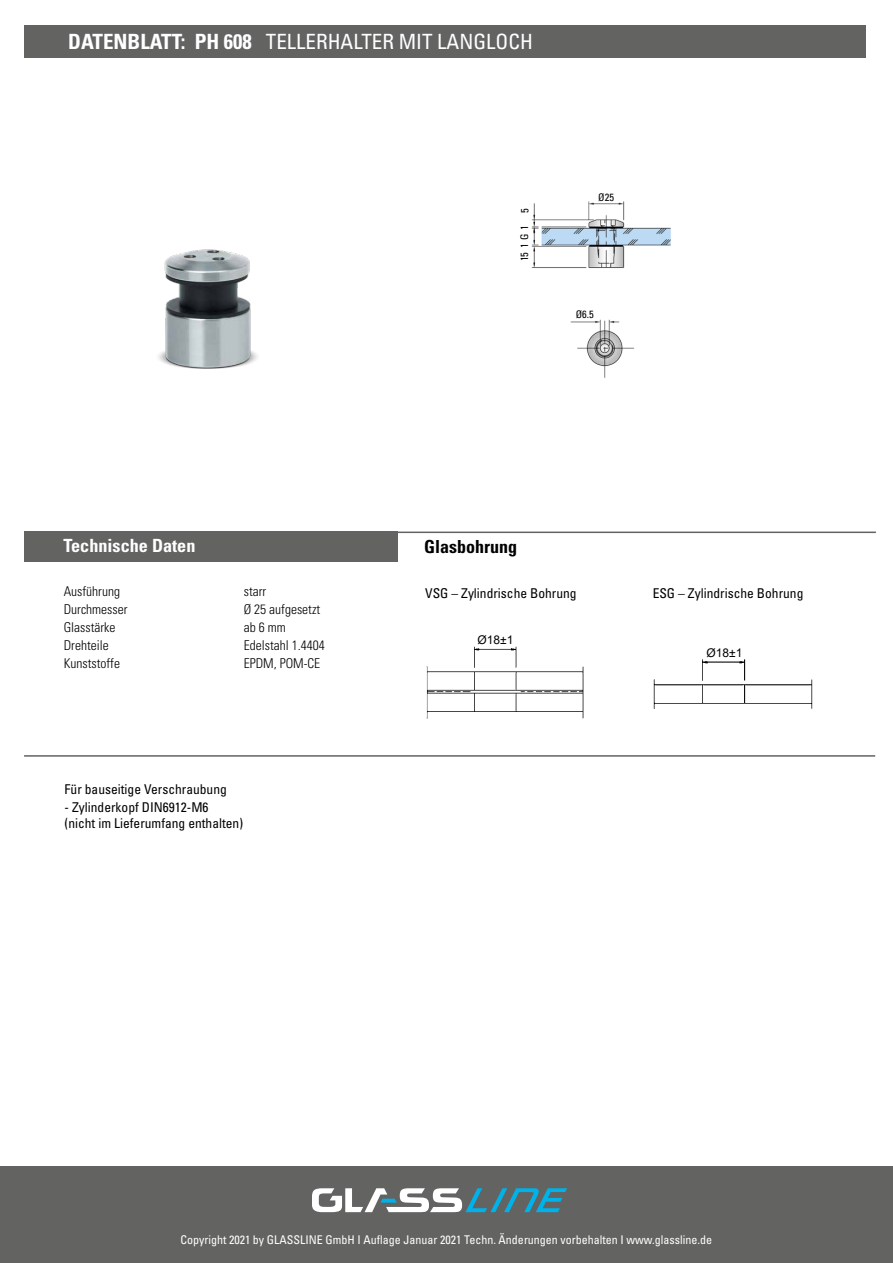
<style>
.page{position:relative;width:893px;height:1263px;background:#fff}
.page>*{position:absolute;margin:0;border:0;box-sizing:border-box;transform-origin:0 0}
.t1{font:condensed 21px "Univers LT Std";color:#fff}
.t2{font:700 condensed 18.15px "Univers LT Std";color:#fff}
.t3{font:700 condensed 18px "Univers LT Std";color:#000}
.t4{font:condensed 13.5px/16.2px "Univers LT Std";color:#000}
.t5{font:300 condensed 13.5px "Univers LT Std";color:#000}
.t6{font:condensed 12px "Univers LT Std";color:#fff}
.t7{font:12px "Arial";color:#000}
.t8{font:condensed 10.5px "Univers LT Std";color:#000}
.s1{font-weight:700}
</style>
<div class="page">
<img style="left:158px;top:249px;width:100px;height:120px">
<div style="left:0;top:1166px;width:893px;height:97px;background:#636362"></div>
<svg style="left:312px;top:1188px;width:255px;height:24px"></svg>
<img style="left:653px;top:659px;width:160px;height:50px">
<img style="left:426px;top:646px;width:158px;height:73px">
<div style="left:25px;top:531px;width:373px;height:31px;background:#636362"></div>
<hr style="left:25px;top:531px;width:851px;height:2px;background:#636362">
<hr style="left:24px;top:755px;width:851px;height:2px;background:#636362">
<div style="left:24px;top:26px;width:842px;height:32px;background:#636362"></div>
<img style="left:531px;top:201px;width:140px;height:67px">
<img style="left:570px;top:319px;width:64px;height:59px">
<h1 class="t1" style="left:68px;top:29px;width:466px"><span class="s1">DATENBLATT: PH 608</span> TELLERHALTER MIT LANGLOCH</h1>
<p class="t8" style="left:518px;top:213px;width:6px;rotate:-90deg">5</p>
<p class="t8" style="left:518px;top:261px;width:37px;rotate:-90deg">151 1</p>
<p class="t8" style="left:518px;top:239px;width:8px;rotate:-90deg">G</p>
<p class="t8" style="left:598px;top:190px;width:17px">Ø25</p>
<p class="t8" style="left:576px;top:307px;width:20px">Ø6.5</p>
<h2 class="t2" style="left:63px;top:534px;width:133px">Technische Daten</h2>
<h3 class="t3" style="left:424px;top:536px;width:94px">Glasbohrung</h3>
<p class="t5" style="left:64px;top:583px;width:58px">Ausführung</p>
<p class="t5" style="left:244px;top:583px;width:24px">starr</p>
<p class="t5" style="left:64px;top:601px;width:65px">Durchmesser</p>
<p class="t5" style="left:244px;top:601px;width:78px">Ø 25 aufgesetzt</p>
<p class="t5" style="left:64px;top:619px;width:53px">Glasstärke</p>
<p class="t5" style="left:244px;top:619px;width:43px">ab 6 mm</p>
<p class="t5" style="left:64px;top:637px;width:46px">Drehteile</p>
<p class="t5" style="left:244px;top:637px;width:82px">Edelstahl 1.4404</p>
<p class="t5" style="left:64px;top:655px;width:58px">Kunststoffe</p>
<p class="t5" style="left:244px;top:655px;width:78px">EPDM, POM-CE</p>
<p class="t4" style="left:65px;top:780px;width:164px">Für bauseitige Verschraubung</p>
<p class="t4" style="left:65px;top:799px;width:180px">- Zylinderkopf DIN6912-M6<br>(nicht im Lieferumfang enthalten)</p>
<p class="t4" style="left:425px;top:584px;width:153px">VSG – Zylindrische Bohrung</p>
<p class="t4" style="left:653px;top:584px;width:152px">ESG – Zylindrische Bohrung</p>
<p class="t7" style="left:477px;top:632px;width:37px">Ø18±1</p>
<p class="t7" style="left:706px;top:644px;width:37px">Ø18±1</p>
<p class="t6" style="left:180px;top:1232px;width:533px">Copyright 2021 by GLASSLINE GmbH I Auflage Januar 2021 Techn. Änderungen vorbehalten I www.glassline.de</p>
</div>
